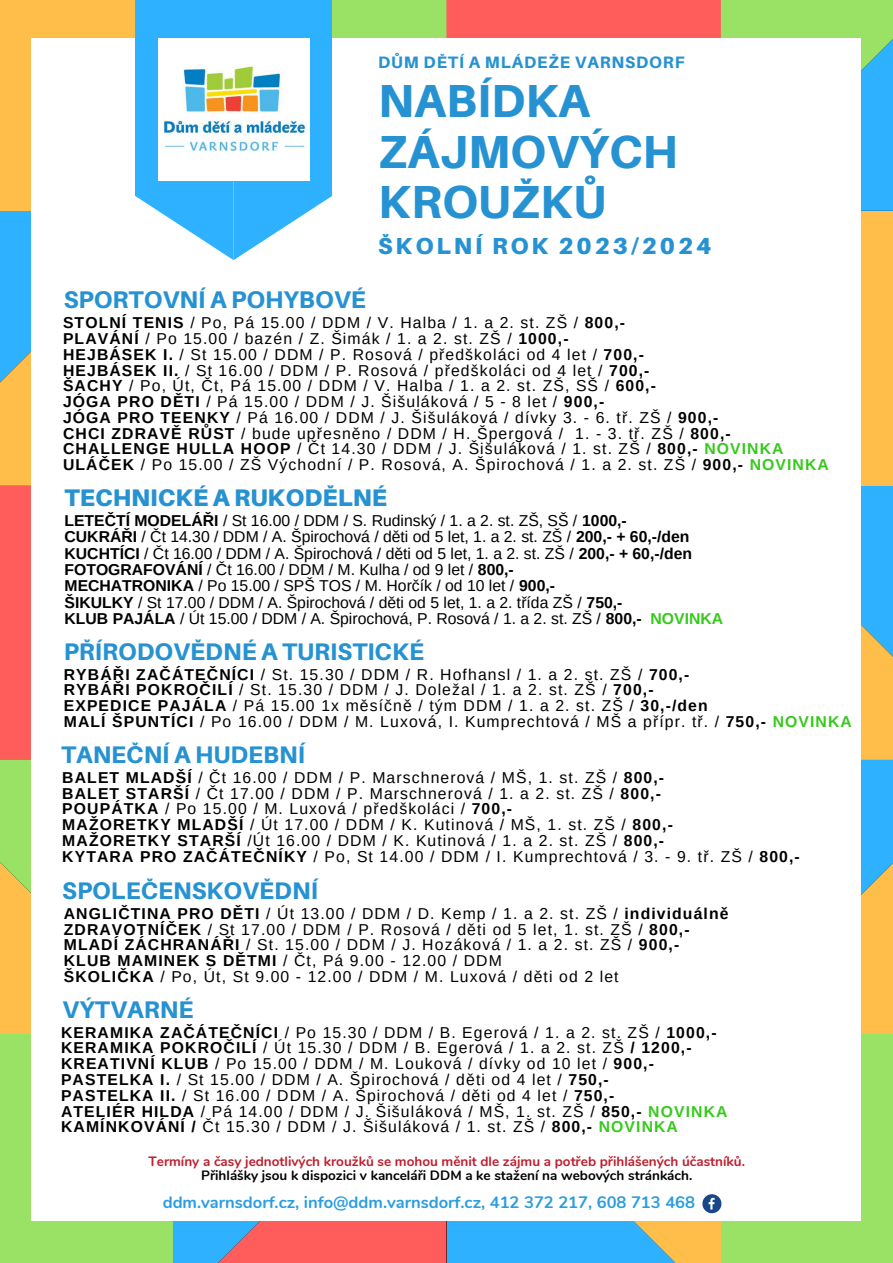
<style>
.page{position:relative;width:893px;height:1263px;background:#fff}
.page>*{position:absolute;margin:0;border:0;box-sizing:border-box;transform-origin:0 0}
.t1{font:800 46.35px/50.6px "Aileron";color:#2692d2}
.t2{font:800 24.08px "Aileron";color:#2692d2}
.t3{font:800 24px "Aileron";color:#2692d2}
.t4{font:900 24px "Aileron";color:#2692d2}
.t5{font:900 23.17px "Aileron";letter-spacing:.12em;color:#2692d2}
.t6{font:700 16.58px "Nunito";color:#299de1}
.t7{font:800 16.58px "Aileron";letter-spacing:.05em;color:#2692d2}
.t8{font:15.75px "Arimo";letter-spacing:.07em;color:#000}
.t9{font:15.75px "Arimo";color:#000}
.t10{font:700 13.5px "Nunito";color:#be1e2d}
.t11{font:700 13.5px "Nunito";color:#000}
.s1{font-weight:700}
.s2{font-weight:700;color:#36c91c}
</style>
<div class="page">
<div style="left:446px;top:0;width:275px;height:211px;background:#ff5c5c"></div>
<div style="left:0;top:485px;width:172px;height:275px;background:#ff5c5c"></div>
<svg style="left:172px;top:1221px;width:274px;height:42px;background:#cc7182"></svg>
<div style="left:0;top:0;width:172px;height:211px;background:#ffbd4a"></div>
<svg style="left:447px;top:1221px;width:274px;height:42px;background:#60b4d3"></svg>
<div style="left:721px;top:211px;width:172px;height:274px;background:#ffbd4a"></div>
<svg style="left:861px;top:760px;width:32px;height:274px;background:#a3b898"></svg>
<svg style="left:0;top:211px;width:31px;height:274px;background:#87b6b1"></svg>
<svg style="left:861px;top:485px;width:32px;height:275px;background:#89b6af"></svg>
<div style="left:721px;top:1034px;width:172px;height:229px;background:#99e265"></div>
<div style="left:332px;top:0;width:114px;height:38px;background:#99e265"></div>
<svg style="left:721px;top:0;width:172px;height:211px;background:#6ccda4"></svg>
<div style="left:0;top:1034px;width:172px;height:229px;background:#99e265"></div>
<svg style="left:0;top:760px;width:31px;height:274px;background:#d2cc55"></svg>
<div style="left:32px;top:38px;width:829px;height:1183px;background:#fff"></div>
<div style="left:136px;top:0;width:196px;height:144px;background:#2eb2ff"></div>
<svg style="left:136px;top:142px;width:196px;height:118px"></svg>
<img style="left:158px;top:38px;width:151px;height:143px">
<svg style="left:702px;top:1194px;width:19px;height:19px"></svg>
<p class="t2" style="left:64px;top:285px;width:304px">SPORTOVNÍ A POHYBOVÉ</p>
<p class="t7" style="left:378px;top:52px;width:308px">DŮM DĚTÍ A MLÁDEŽE VARNSDORF</p>
<p class="t1" style="left:378px;top:74px;width:301px">NABÍDKA<br>ZÁJMOVÝCH<br>KROUŽKŮ</p>
<p class="t5" style="left:378px;top:232px;width:335px">ŠKOLNÍ ROK 2023/2024</p>
<p class="t8" style="left:63px;top:314px;width:563px"><span class="s1">STOLNÍ TENIS</span> / Po, Pá 15.00 / DDM / V. Halba / 1. a 2. st. ZŠ / <span class="s1">800,-</span></p>
<p class="t8" style="left:63px;top:330px;width:507px"><span class="s1">PLAVÁNÍ</span> / Po 15.00 / bazén / Z. Šimák / 1. a 2. st. ZŠ / <span class="s1">1000,-</span></p>
<p class="t8" style="left:63px;top:345px;width:582px"><span class="s1">HEJBÁSEK I.</span> / St 15.00 / DDM / P. Rosová / předškoláci od 4 let / <span class="s1">700,-</span></p>
<p class="t8" style="left:63px;top:361px;width:588px"><span class="s1">HEJBÁSEK II.</span> / St 16.00 / DDM / P. Rosová / předškoláci od 4 let / <span class="s1">700,-</span></p>
<p class="t8" style="left:63px;top:377px;width:594px"><span class="s1">ŠACHY</span> / Po, Út, Čt, Pá 15.00 / DDM / V. Halba / 1. a 2. st. ZŠ, SŠ / <span class="s1">600,-</span></p>
<p class="t8" style="left:63px;top:393px;width:543px"><span class="s1">JÓGA PRO DĚTI</span> / Pá 15.00 / DDM / J. Šišuláková / 5 - 8 let / <span class="s1">900,-</span></p>
<p class="t8" style="left:63px;top:408px;width:657px"><span class="s1">JÓGA PRO TEENKY</span> / Pá 16.00 / DDM / J. Šišuláková / dívky 3. - 6. tř. ZŠ / <span class="s1">900,-</span></p>
<p class="t8" style="left:63px;top:424px;width:669px"><span class="s1">CHCI ZDRAVĚ RŮST</span> / bude upřesněno / DDM / H. Špergová / 1. - 3. tř. ZŠ / <span class="s1">800,-</span></p>
<p class="t8" style="left:63px;top:440px;width:722px"><span class="s1">CHALLENGE HULLA HOOP</span> / Čt 14.30 / DDM / J. Šišuláková / 1. st. ZŠ / <span class="s1">800,-</span> <span class="s2">NOVINKA</span></p>
<p class="t8" style="left:63px;top:456px;width:767px"><span class="s1">ULÁČEK</span> / Po 15.00 / ZŠ Východní / P. Rosová, A. Špirochová / 1. a 2. st. ZŠ / <span class="s1">900,-</span> <span class="s2">NOVINKA</span></p>
<p class="t4" style="left:65px;top:482px;width:324px">TECHNICKÉ A RUKODĚLNÉ</p>
<p class="t9" style="left:65px;top:512px;width:564px"><span class="s1">LETEČTÍ MODELÁŘI</span> / St 16.00 / DDM / S. Rudinský / 1. a 2. st. ZŠ, SŠ / <span class="s1">1000,-</span></p>
<p class="t9" style="left:65px;top:528px;width:626px"><span class="s1">CUKRÁŘI</span> / Čt 14.30 / DDM / A. Špirochová / děti od 5 let, 1. a 2. st. ZŠ / <span class="s1">200,- + 60,-/den</span></p>
<p class="t9" style="left:65px;top:544px;width:629px"><span class="s1">KUCHTÍCI</span> / Čt 16.00 / DDM / A. Špirochová / děti od 5 let, 1. a 2. st. ZŠ / <span class="s1">200,- + 60,-/den</span></p>
<p class="t9" style="left:65px;top:561px;width:451px"><span class="s1">FOTOGRAFOVÁNÍ</span> / Čt 16.00 / DDM / M. Kulha / od 9 let / <span class="s1">800,-</span></p>
<p class="t9" style="left:65px;top:577px;width:492px"><span class="s1">MECHATRONIKA</span> / Po 15.00 / SPŠ TOS / M. Horčík / od 10 let / <span class="s1">900,-</span></p>
<p class="t9" style="left:65px;top:593px;width:559px"><span class="s1">ŠIKULKY</span> / St 17.00 / DDM / A. Špirochová / děti od 5 let, 1. a 2. třída ZŠ / <span class="s1">750,-</span></p>
<p class="t9" style="left:65px;top:610px;width:660px"><span class="s1">KLUB PAJÁLA</span> / Út 15.00 / DDM / A. Špirochová, P. Rosová / 1. a 2. st. ZŠ / <span class="s1">800,-</span> <span class="s2">NOVINKA</span></p>
<p class="t3" style="left:64px;top:636px;width:362px">PŘÍRODOVĚDNÉ A TURISTICKÉ</p>
<p class="t8" style="left:64px;top:665px;width:627px"><span class="s1">RYBÁŘI ZAČÁTEČNÍCI</span> / St. 15.30 / DDM / R. Hofhansl / 1. a 2. st. ZŠ / <span class="s1">700,-</span></p>
<p class="t8" style="left:64px;top:681px;width:591px"><span class="s1">RYBÁŘI POKROČILÍ</span> / St. 15.30 / DDM / J. Doležal / 1. a 2. st. ZŠ / <span class="s1">700,-</span></p>
<p class="t8" style="left:64px;top:697px;width:645px"><span class="s1">EXPEDICE PAJÁLA</span> / Pá 15.00 1x měsíčně / tým DDM / 1. a 2. st. ZŠ / <span class="s1">30,-/den</span></p>
<p class="t8" style="left:64px;top:713px;width:789px"><span class="s1">MALÍ ŠPUNTÍCI</span> / Po 16.00 / DDM / M. Luxová, I. Kumprechtová / MŠ a přípr. tř. / <span class="s1">750,-</span> <span class="s2">NOVINKA</span></p>
<p class="t3" style="left:61px;top:739px;width:245px">TANEČNÍ A HUDEBNÍ</p>
<p class="t8" style="left:62px;top:768px;width:603px"><span class="s1">BALET MLADŠÍ</span> / Čt 16.00 / DDM / P. Marschnerová / MŠ, 1. st. ZŠ / <span class="s1">800,-</span></p>
<p class="t8" style="left:62px;top:784px;width:600px"><span class="s1">BALET STARŠÍ</span> / Čt 17.00 / DDM / P. Marschnerová / 1. a 2. st. ZŠ / <span class="s1">800,-</span></p>
<p class="t8" style="left:62px;top:800px;width:451px"><span class="s1">POUPÁTKA</span> / Po 15.00 / M. Luxová / předškoláci / <span class="s1">700,-</span></p>
<p class="t8" style="left:62px;top:816px;width:612px"><span class="s1">MAŽORETKY MLADŠÍ</span> / Út 17.00 / DDM / K. Kutinová / MŠ, 1. st. ZŠ / <span class="s1">800,-</span></p>
<p class="t8" style="left:62px;top:831px;width:603px"><span class="s1">MAŽORETKY STARŠÍ</span> /Út 16.00 / DDM / K. Kutinová / 1. a 2. st. ZŠ / <span class="s1">800,-</span></p>
<p class="t8" style="left:62px;top:847px;width:739px"><span class="s1">KYTARA PRO ZAČÁTEČNÍKY</span> / Po, St 14.00 / DDM / I. Kumprechtová / 3. - 9. tř. ZŠ / <span class="s1">800,-</span></p>
<p class="t8" style="left:64px;top:904px;width:666px"><span class="s1">ANGLIČTINA PRO DĚTI</span> / Út 13.00 / DDM / D. Kemp / 1. a 2. st. ZŠ / <span class="s1">individuálně</span></p>
<p class="t8" style="left:64px;top:920px;width:627px"><span class="s1">ZDRAVOTNÍČEK</span> / St 17.00 / DDM / P. Rosová / děti od 5 let, 1. st. ZŠ / <span class="s1">800,-</span></p>
<p class="t8" style="left:64px;top:936px;width:617px"><span class="s1">MLADÍ ZÁCHRANÁŘI</span> / St. 15.00 / DDM / J. Hozáková / 1. a 2. st. ZŠ / <span class="s1">900,-</span></p>
<p class="t8" style="left:64px;top:952px;width:439px"><span class="s1">KLUB MAMINEK S DĚTMI</span> / Čt, Pá 9.00 - 12.00 / DDM</p>
<p class="t8" style="left:64px;top:967px;width:556px"><span class="s1">ŠKOLIČKA</span> / Po, Út, St 9.00 - 12.00 / DDM / M. Luxová / děti od 2 let</p>
<p class="t3" style="left:62px;top:875px;width:257px">SPOLEČENSKOVĚDNÍ</p>
<p class="t2" style="left:62px;top:994px;width:133px">VÝTVARNÉ</p>
<p class="t8" style="left:61px;top:1023px;width:657px"><span class="s1">KERAMIKA ZAČÁTEČNÍCI</span> / Po 15.30 / DDM / B. Egerová / 1. a 2. st. ZŠ / <span class="s1">1000,-</span></p>
<p class="t8" style="left:61px;top:1039px;width:632px"><span class="s1">KERAMIKA POKROČILÍ</span> / Út 15.30 / DDM / B. Egerová / 1. a 2. st. ZŠ <span class="s1">/ 1200,-</span></p>
<p class="t8" style="left:61px;top:1055px;width:594px"><span class="s1">KREATIVNÍ KLUB</span> / Po 15.00 / DDM / M. Louková / dívky od 10 let / <span class="s1">900,-</span></p>
<p class="t8" style="left:61px;top:1071px;width:549px"><span class="s1">PASTELKA I.</span> / St 15.00 / DDM / A. Špirochová / děti od 4 let / <span class="s1">750,-</span></p>
<p class="t8" style="left:61px;top:1086px;width:555px"><span class="s1">PASTELKA II.</span> / St 16.00 / DDM / A. Špirochová / děti od 4 let / <span class="s1">750,-</span></p>
<p class="t8" style="left:61px;top:1102px;width:668px"><span class="s1">ATELIÉR HILDA</span> / Pá 14.00 / DDM / J. Šišuláková / MŠ, 1. st. ZŠ / <span class="s1">850,-</span> <span class="s2">NOVINKA</span></p>
<p class="t8" style="left:61px;top:1118px;width:618px"><span class="s1">KAMÍNKOVÁNÍ /</span> Čt 15.30 / DDM / J. Šišuláková / 1. st. ZŠ / <span class="s1">800,-</span> <span class="s2">NOVINKA</span></p>
<p class="t10" style="left:149px;top:1152px;width:598px">Termíny a časy jednotlivých kroužků se mohou měnit dle zájmu a potřeb přihlášených účastníků.</p>
<p class="t11" style="left:201px;top:1167px;width:493px">Přihlášky jsou k dispozici v kanceláři DDM a ke stažení na webových stránkách.</p>
<p class="t6" style="left:163px;top:1191px;width:534px">ddm.varnsdorf.cz, info@ddm.varnsdorf.cz, 412 372 217, 608 713 468</p>
</div>
